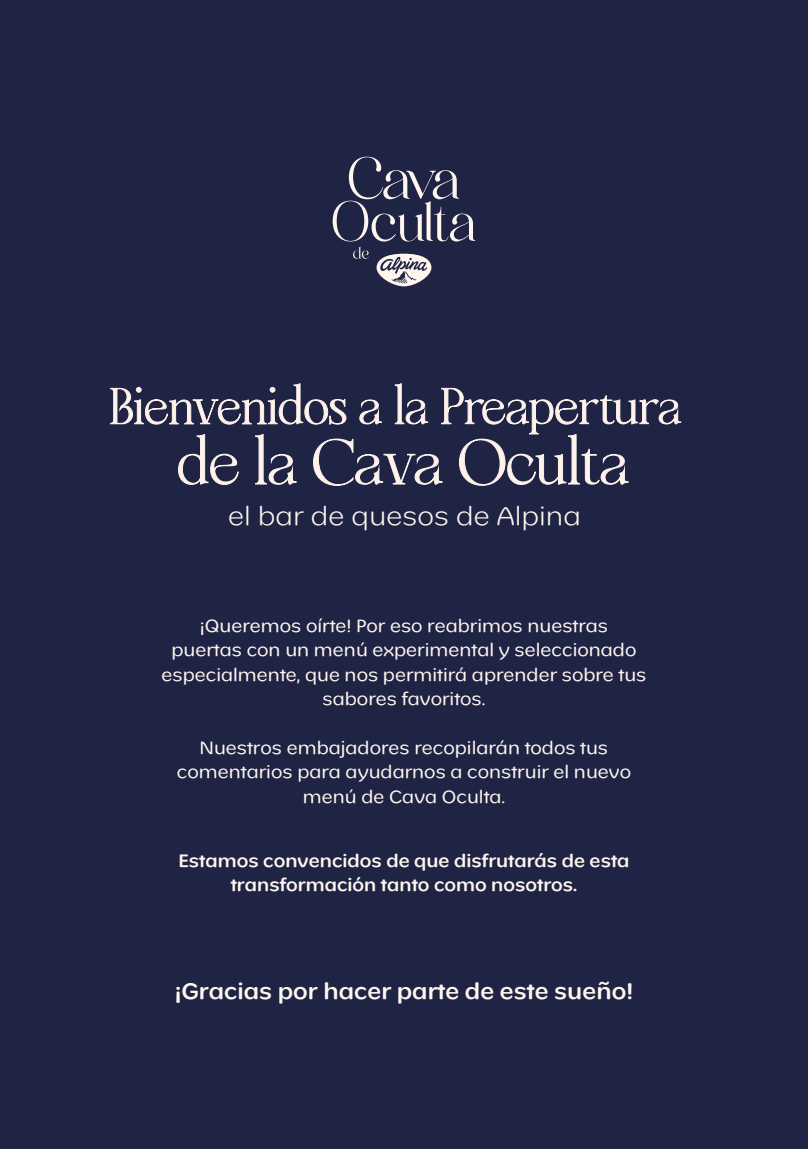
<style>
.page{position:relative;width:808px;height:1149px;background:#fff}
.page>*{position:absolute;margin:0;border:0;box-sizing:border-box;transform-origin:0 0}
.t1{font:64.35px "Soligant";color:#fff2eb}
.t2{font:51.9px "Soligant";color:#fff2eb}
.t3{font:300 29.4px "Alpina Sans";color:#fff7ee}
.t4{font:600 25.5px "Alpina Sans";color:#fff7ee}
.t5{font:20.25px/24.3px "Alpina Sans";color:#fff7ee;text-align:center}
.t6{font:600 20.25px/24.3px "Alpina Sans";color:#fff7ee;text-align:center}
</style>
<div class="page">
<div style="left:0;top:0;width:808px;height:1148px;background:#1f2445"></div>
<svg style="left:376px;top:253px;width:55px;height:33px"></svg>
<svg style="left:333px;top:157px;width:142px;height:84px"></svg>
<svg style="left:353px;top:247px;width:16px;height:12px"></svg>
<h2 class="t2" style="left:110px;top:380px;width:574px">Bienvenidos a la Preapertura</h2>
<h1 class="t1" style="left:177px;top:430px;width:454px">de la Cava Oculta</h1>
<h3 class="t3" style="left:228px;top:501px;width:354px">el bar de quesos de Alpina</h3>
<p class="t5" style="left:161px;top:614px;width:486px">¡Queremos oírte! Por eso reabrimos nuestras<br>puertas con un menú experimental y seleccionado especialmente, que nos permitirá aprender sobre tus sabores favoritos.</p>
<p class="t5" style="left:177px;top:736px;width:456px">Nuestros embajadores recopilarán todos tus comentarios para ayudarnos a construir el nuevo menú de Cava Oculta.</p>
<p class="t6" style="left:178px;top:848px;width:453px">Estamos convencidos de que disfrutarás de esta transformación tanto como nosotros.</p>
<p class="t4" style="left:175px;top:977px;width:460px">¡Gracias por hacer parte de este sueño!</p>
</div>
